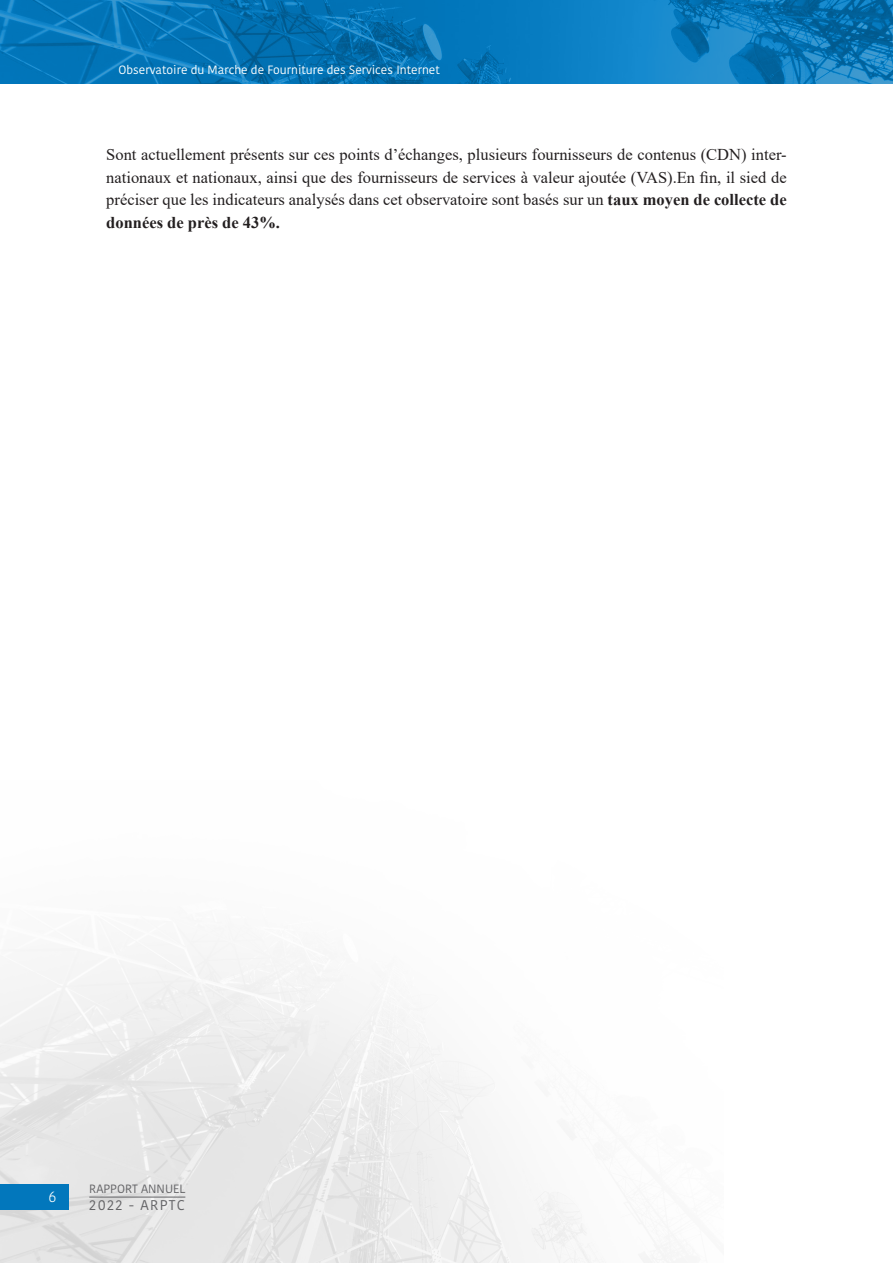
<style>
.page{position:relative;width:893px;height:1263px;background:#fff}
.page>*{position:absolute;margin:0;border:0;box-sizing:border-box;transform-origin:0 0}
.PARA_1{font:16.5px/22.5px "Times New Roman";color:#231f20;text-align:justify}
.t1{font:300 15px "Kohinoor Latin";color:#fff}
.t2{font:14.1px "Kohinoor Latin";letter-spacing:.1em;color:#636366}
.t3{font:12px "Kohinoor Latin";color:#fff}
.t4{font:12px "Kohinoor Latin";color:#636366}
.s1{font-weight:700}
</style>
<div class="page">
<img style="left:0;top:941px;width:676px;height:322px">
<img style="left:0;top:0;width:893px;height:84px">
<div style="left:0;top:1184px;width:68px;height:26px;background:#0277bc"></div>
<hr style="left:89px;top:1197px;width:96px;height:1px;background:#636366">
<p class="t3" style="left:119px;top:63px;width:323px">Observatoire du Marche de Fourniture des Services Internet</p>
<p class="PARA_1" style="left:106px;top:143px;width:682px">Sont actuellement présents sur ces points d’échanges, plusieurs fournisseurs de contenus (CDN) inter&shy;nationaux et nationaux, ainsi que des fournisseurs de services à valeur ajoutée (VAS).En fin, il sied de préciser que les indicateurs analysés dans cet observatoire sont basés sur un <span class="s1">taux moyen de collecte de données de près de 43%.</span></p>
<p class="t1" style="left:49px;top:1187px;width:9px">6</p>
<p class="t4" style="left:89px;top:1181px;width:98px">RAPPORT ANNUEL</p>
<p class="t2" style="left:89px;top:1196px;width:97px">2022 - ARPTC</p>
</div>
